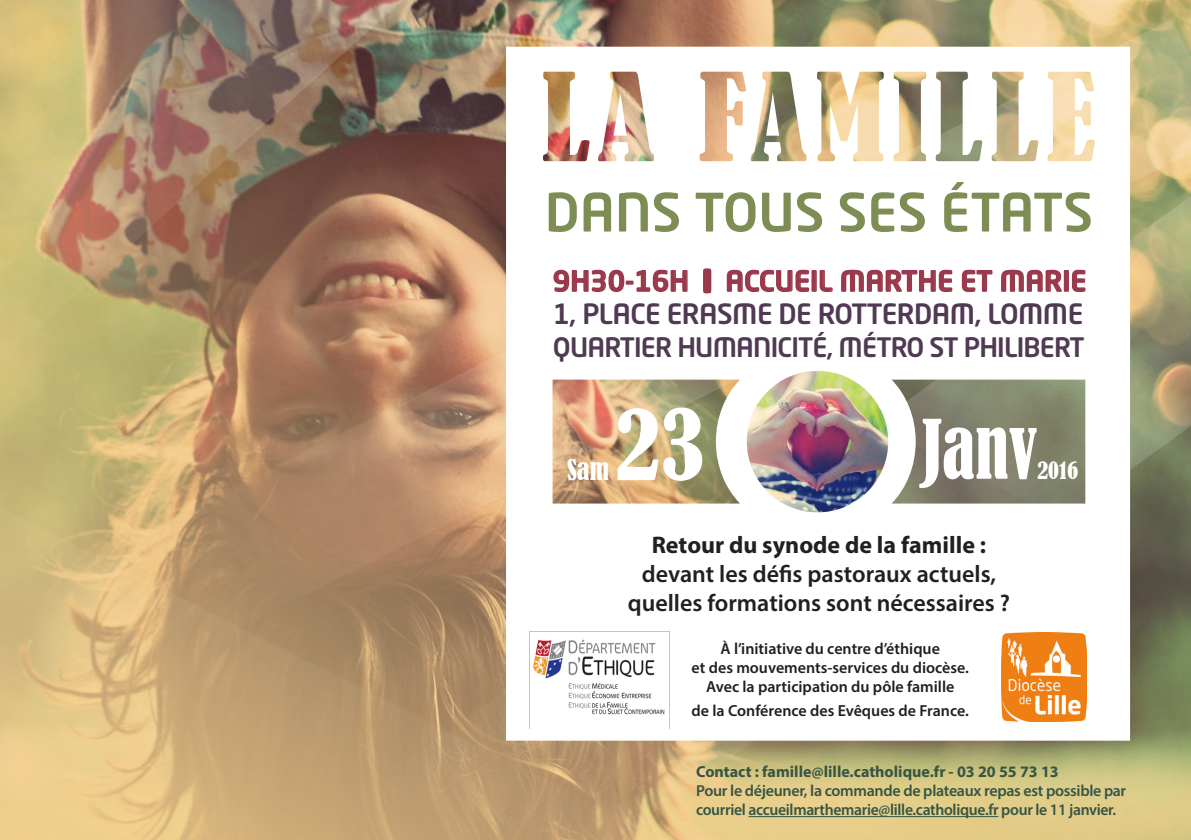
<style>
.page{position:relative;width:1191px;height:840px;background:#fff}
.page>*{position:absolute;margin:0;border:0;box-sizing:border-box;transform-origin:0 0}
.t1{font:condensed 90.8px "Bernard";color:#fff}
.t2{font:condensed 76px "Bernard";color:#fff;scale:.9 1}
.t3{font:500 27.6px/33.2px "Neo Tech Std";letter-spacing:-.02em;color:#503953}
.t4{font:condensed 26.6px "Bernard";color:#fff}
.t5{font:500 26.4px "Neo Tech Std";letter-spacing:-.03em;color:#503953}
.t6{font:600 24px "Myriad Pro";color:#231f20}
.t7{font:700 24px "Myriad Pro";color:#231f20}
.t8{font:condensed 22.2px "Bernard";color:#fff}
.t9{font:600 16px "Myriad Pro";color:#231f20}
.t10{font:600 16px/19.2px "Myriad Pro";letter-spacing:-.02em;color:#365544}
.t11{font:700 16px "Myriad Pro";color:#365544}
.s1{color:#9a384c}
</style>
<div class="page">
<img style="left:0;top:0;width:1191px;height:839px">
<svg style="left:506px;top:47px;width:624px;height:693px"></svg>
<svg style="left:549px;top:182px;width:541px;height:50px"></svg>
<img style="left:747px;top:370px;width:141px;height:142px;border-radius:71px">
<img style="left:529px;top:631px;width:140px;height:97px">
<img style="left:1001px;top:632px;width:85px;height:88px">
<svg style="left:553px;top:269px;width:135px;height:23px"></svg>
<div style="left:703px;top:268px;width:8px;height:25px;border:4px solid #9a384c"></div>
<svg style="left:726px;top:269px;width:83px;height:23px"></svg>
<div style="left:811px;top:270px;width:5px;height:22px;border:1px solid #9a384c"></div>
<svg style="left:819px;top:269px;width:14px;height:23px"></svg>
<svg style="left:840px;top:269px;width:113px;height:27px"></svg>
<svg style="left:961px;top:269px;width:32px;height:23px"></svg>
<svg style="left:1000px;top:269px;width:62px;height:27px"></svg>
<div style="left:1063px;top:270px;width:6px;height:22px;border:1px solid #9a384c"></div>
<svg style="left:1071px;top:269px;width:15px;height:23px"></svg>
<hr style="left:748px;top:815px;width:250px;height:1px;background:#365544">
<p class="t3" style="left:553px;top:263px;width:535px"><span class="s1">9H30-16H I ACCUEIL MARTHE ET MARIE<br></span>1, PLACE ERASME DE ROTTERDAM, LOMME</p>
<p class="t5" style="left:553px;top:331px;width:533px">QUARTIER HUMANICITÉ, MÉTRO ST PHILIBERT</p>
<p class="t4" style="left:567px;top:454px;width:44px">SAM</p>
<p class="t1" style="left:615px;top:392px;width:91px">23</p>
<p class="t2" style="left:921px;top:405px;width:130px">JANV</p>
<p class="t8" style="left:1037px;top:457px;width:42px">2016</p>
<p class="t7" style="left:651px;top:529px;width:336px">Retour du synode de la famille :</p>
<p class="t6" style="left:642px;top:558px;width:356px">devant les défis pastoraux actuels,</p>
<p class="t6" style="left:628px;top:587px;width:384px">quelles formations sont nécessaires ?</p>
<p class="t9" style="left:720px;top:638px;width:221px">À l’initiative du centre d’éthique</p>
<p class="t9" style="left:691px;top:657px;width:279px">et des mouvements-services du diocèse.</p>
<p class="t9" style="left:706px;top:676px;width:250px">Avec la participation du pôle famille</p>
<p class="t9" style="left:691px;top:700px;width:279px">de la Conférence des Evêques de France.</p>
<p class="t11" style="left:696px;top:760px;width:364px">Contact : famille@lille.catholique.fr - 03 20 55 73 13</p>
<p class="t10" style="left:696px;top:780px;width:431px">Pour le déjeuner, la commande de plateaux repas est possible par courriel accueilmarthemarie@lille.catholique.fr pour le 11 janvier.</p>
</div>
